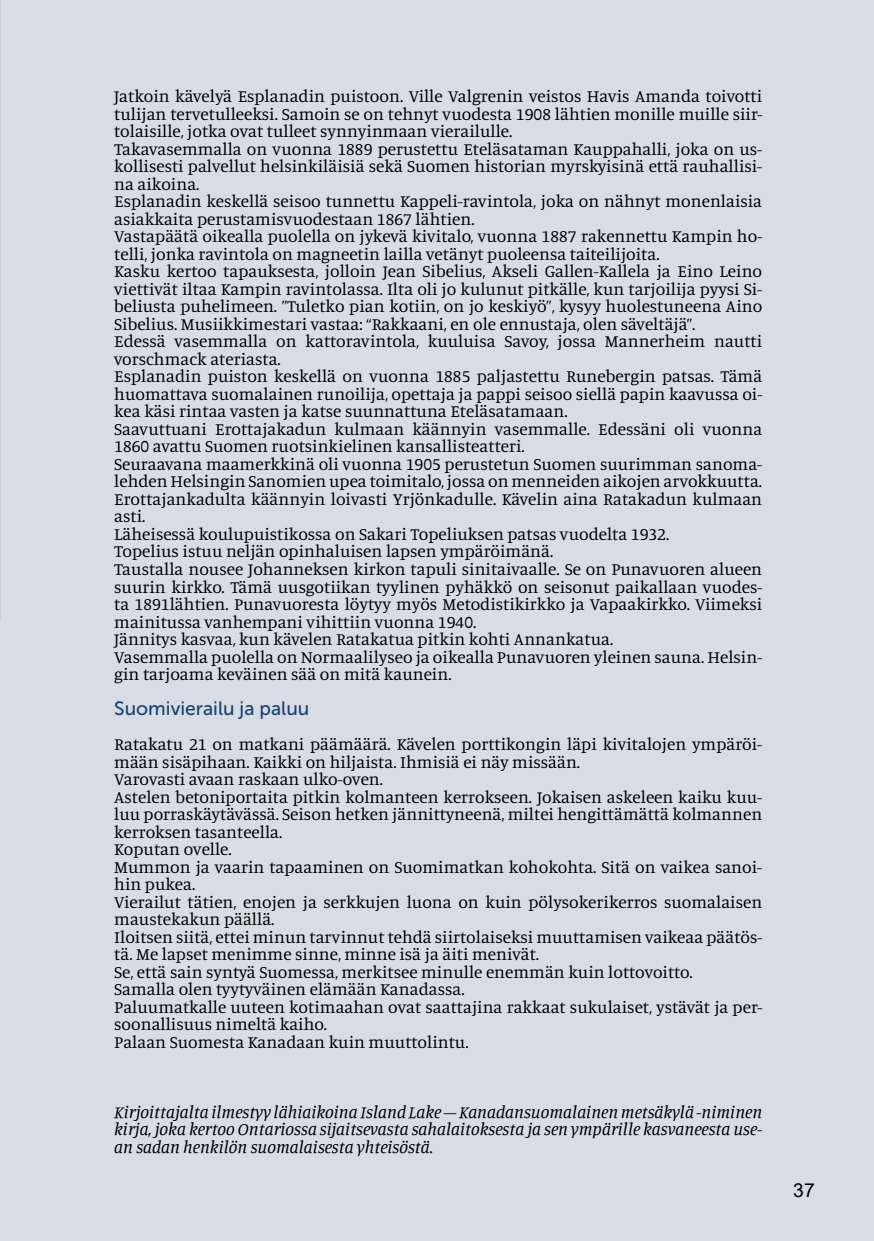
<style>
.page{position:relative;width:874px;height:1241px;background:#fff}
.page>*{position:absolute;margin:0;border:0;box-sizing:border-box;transform-origin:0 0}
.t1{font:19.25px "Museo Sans 500";color:#154575}
.t2{font:19.25px "Arial";color:#000}
.t3{font:17.5px/17.5px "Manuale";color:#000}
.t4{font:italic 17.5px/17.5px "Manuale";color:#000;text-align:justify}
</style>
<div class="page">
<div style="left:0;top:0;width:873px;height:1240px;background:#d9dde3"></div>
<svg style="left:0;top:0;width:1px;height:620px"></svg>
<p class="t3" style="left:114px;top:87px;width:649px">Jatkoin kävelyä Esplanadin puistoon. Ville Valgrenin veistos Havis Amanda toivotti tulijan tervetulleeksi. Samoin se on tehnyt vuodesta 1908 lähtien monille muille siir&shy;tolaisille, jotka ovat tulleet synnyinmaan vierailulle.<br>Takavasemmalla on vuonna 1889 perustettu Eteläsataman Kauppahalli, joka on us&shy;kollisesti palvellut helsinkiläisiä sekä Suomen historian myrskyisinä että rauhallisi&shy;na aikoina.<br>Esplanadin keskellä seisoo tunnettu Kappeli-ravintola, joka on nähnyt monenlaisia asiakkaita perustamisvuodestaan 1867 lähtien.<br>Vastapäätä oikealla puolella on jykevä kivitalo, vuonna 1887 rakennettu Kampin ho&shy;telli, jonka ravintola on magneetin lailla vetänyt puoleensa taiteilijoita.<br>Kasku kertoo tapauksesta, jolloin Jean Sibelius, Akseli Gallen-Kallela ja Eino Leino viettivät iltaa Kampin ravintolassa. Ilta oli jo kulunut pitkälle, kun tarjoilija pyysi Si&shy;beliusta puhelimeen. ”Tuletko pian kotiin, on jo keskiyö”, kysyy huolestuneena Aino Sibelius. Musiikkimestari vastaa: “Rakkaani, en ole ennustaja, olen säveltäjä”.<br>Edessä vasemmalla on kattoravintola, kuuluisa Savoy, jossa Mannerheim nautti vorschmack ateriasta.<br>Esplanadin puiston keskellä on vuonna 1885 paljastettu Runebergin patsas. Tämä huomattava suomalainen runoilija, opettaja ja pappi seisoo siellä papin kaavussa oi&shy;kea käsi rintaa vasten ja katse suunnattuna Eteläsatamaan.<br>Saavuttuani Erottajakadun kulmaan käännyin vasemmalle. Edessäni oli vuonna 1860 avattu Suomen ruotsinkielinen kansallisteatteri.<br>Seuraavana maamerkkinä oli vuonna 1905 perustetun Suomen suurimman sanoma&shy;lehden Helsingin Sanomien upea toimitalo, jossa on menneiden aikojen arvokkuutta.<br>Erottajankadulta käännyin loivasti Yrjönkadulle. Kävelin aina Ratakadun kulmaan asti.<br>Läheisessä koulupuistikossa on Sakari Topeliuksen patsas vuodelta 1932.<br>Topelius istuu neljän opinhaluisen lapsen ympäröimänä.<br>Taustalla nousee Johanneksen kirkon tapuli sinitaivaalle. Se on Punavuoren alueen suurin kirkko. Tämä uusgotiikan tyylinen pyhäkkö on seisonut paikallaan vuodes&shy;ta 1891lähtien. Punavuoresta löytyy myös Metodistikirkko ja Vapaakirkko. Viimeksi mainitussa vanhempani vihittiin vuonna 1940.<br>Jännitys kasvaa, kun kävelen Ratakatua pitkin kohti Annankatua.<br>Vasemmalla puolella on Normaalilyseo ja oikealla Punavuoren yleinen sauna. Helsin&shy;gin tarjoama keväinen sää on mitä kaunein.</p>
<p class="t1" style="left:114px;top:697px;width:197px">Suomivierailu ja paluu</p>
<p class="t3" style="left:114px;top:734px;width:649px">Ratakatu 21 on matkani päämäärä. Kävelen porttikongin läpi kivitalojen ympäröi&shy;mään sisäpihaan. Kaikki on hiljaista. Ihmisiä ei näy missään.<br>Varovasti avaan raskaan ulko-oven.<br>Astelen betoniportaita pitkin kolmanteen kerrokseen. Jokaisen askeleen kaiku kuu&shy;luu porraskäytävässä. Seison hetken jännittyneenä, miltei hengittämättä kolmannen kerroksen tasanteella.<br>Koputan ovelle.<br>Mummon ja vaarin tapaaminen on Suomimatkan kohokohta. Sitä on vaikea sanoi&shy;hin pukea.<br>Vierailut tätien, enojen ja serkkujen luona on kuin pölysokerikerros suomalaisen maustekakun päällä.<br>Iloitsen siitä, ettei minun tarvinnut tehdä siirtolaiseksi muuttamisen vaikeaa päätös&shy;tä. Me lapset menimme sinne, minne isä ja äiti menivät.<br>Se, että sain syntyä Suomessa, merkitsee minulle enemmän kuin lottovoitto.<br>Samalla olen tyytyväinen elämään Kanadassa.<br>Paluumatkalle uuteen kotimaahan ovat saattajina rakkaat sukulaiset, ystävät ja per&shy;soonallisuus nimeltä kaiho.<br>Palaan Suomesta Kanadaan kuin muuttolintu.</p>
<p class="t4" style="left:114px;top:1102px;width:649px">Kirjoittajalta ilmestyy lähiaikoina Island Lake – Kanadansuomalainen metsäkylä -niminen kirja, joka kertoo Ontariossa sijaitsevasta sahalaitoksesta ja sen ympärille kasvaneesta use&shy;an sadan henkilön suomalaisesta yhteisöstä.</p>
<p class="t2" style="left:792px;top:1176px;width:23px">37</p>
</div>
